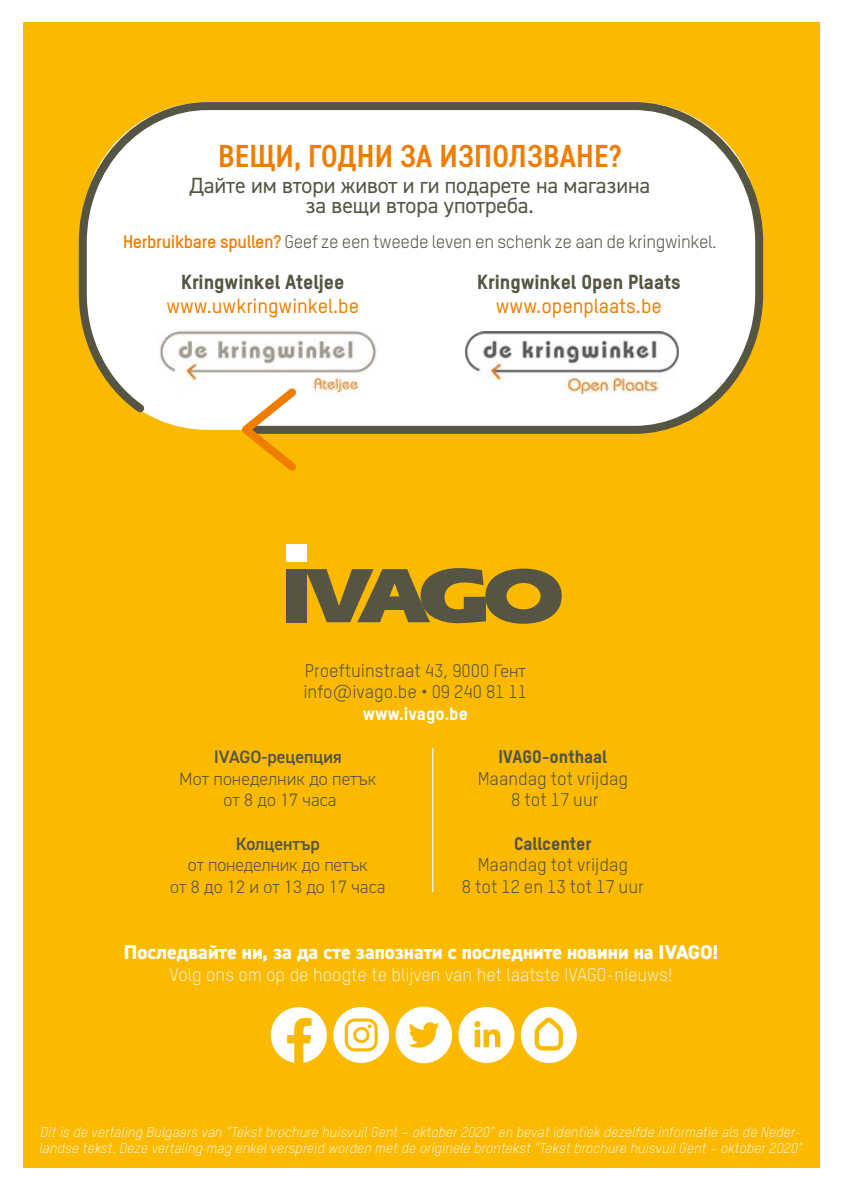
<style>
.page{position:relative;width:842px;height:1191px;background:#fff}
.page>*{position:absolute;margin:0;border:0;box-sizing:border-box;transform-origin:0 0}
.t1{font:600 condensed 32px "DIN2014";letter-spacing:.01em;color:#ef7d00}
.t2{font:22px/20px "DIN2014";letter-spacing:-.005em;color:#565544;text-align:center}
.t3{font:800 20px "DIN2014";color:#fff}
.t4{font:800 20px "TSTAR";color:#565544}
.t5{font:500 20px "TSTAR";color:#ef7d00}
.t6{font:18px/21.6px "TSTAR";color:#565544;text-align:center}
.t7{font:300 18px/21.6px "DIN2014";color:#565544;text-align:center}
.t8{font:18px "TSTAR";letter-spacing:-.02em;color:#565544}
.t9{font:300 18px "TSTAR";color:#fff}
.t10{font:600 18px "DIN2014";color:#565544}
.t11{font:800 18px "TSTAR";color:#565544}
.t12{font:800 18px "TSTAR";color:#fff}
.t13{font:italic 300 14px/16.8px "TSTAR";color:#fff}
.s1{font-weight:700;color:#ef7d00}
.s2{font-family:"DIN2014";font-weight:300}
</style>
<div class="page">
<div style="left:23px;top:23px;width:796px;height:1145px;background:#fbba00"></div>
<div style="left:286px;top:569px;width:21px;height:53px;background:#565544"></div>
<svg style="left:305px;top:568px;width:257px;height:56px"></svg>
<div style="left:286px;top:544px;width:21px;height:18px;background:#fff"></div>
<svg style="left:271px;top:1007px;width:56px;height:56px"></svg>
<div style="left:333px;top:1007px;width:56px;height:56px;background:#fff;border-radius:50%"></div>
<svg style="left:345px;top:1018px;width:33px;height:33px"></svg>
<div style="left:396px;top:1006px;width:56px;height:57px;background:#fff;border-radius:50%"></div>
<svg style="left:408px;top:1022px;width:31px;height:26px"></svg>
<div style="left:458px;top:1007px;width:56px;height:56px;background:#fff;border-radius:50%"></div>
<svg style="left:474px;top:1021px;width:26px;height:26px"></svg>
<div style="left:521px;top:1007px;width:56px;height:56px;background:#fff;border-radius:50%"></div>
<svg style="left:535px;top:1017px;width:28px;height:33px"></svg>
<svg style="left:78px;top:102px;width:686px;height:332px;background:#f3eede"></svg>
<svg style="left:233px;top:381px;width:70px;height:90px"></svg>
<hr style="left:432px;top:748px;width:1px;height:143px;background:#ededed">
<h1 class="t1" style="left:218px;top:135px;width:405px">ВЕЩИ, ГОДНИ ЗА ИЗПОЛЗВАНЕ?</h1>
<h2 class="t2" style="left:189px;top:175px;width:462px">Дайте им втори живот и ги подарете на магазина за вещи втора употреба.</h2>
<p class="t8" style="left:123px;top:231px;width:595px"><span class="s1">Herbruikbare spullen?</span> Geef ze een tweede leven en schenk ze aan de kringwinkel.</p>
<h3 class="t4" style="left:181px;top:270px;width:165px">Kringwinkel Ateljee</h3>
<h3 class="t5" style="left:166px;top:294px;width:194px">www.uwkringwinkel.be</h3>
<h3 class="t4" style="left:477px;top:270px;width:205px">Kringwinkel Open Plaats</h3>
<h3 class="t5" style="left:496px;top:294px;width:168px">www.openplaats.be</h3>
<p class="t6" style="left:303px;top:659px;width:225px;text-align:left">Proeftuinstraat 43, 9000 <span class="s2">Гент </span>info@ivago.be • 09 240 81 11</p>
<p class="t12" style="left:363px;top:702px;width:107px">www.ivago.be</p>
<p class="t10" style="left:214px;top:745px;width:130px">IVAGO-рецепция</p>
<p class="t7" style="left:179px;top:767px;width:199px">Mот понеделник до петък от 8 до 17 часа</p>
<p class="t10" style="left:236px;top:831px;width:86px">Колцентър</p>
<p class="t7" style="left:170px;top:854px;width:217px">от понеделник до петък<br>от 8 до 12 и от 13 до 17 часа</p>
<p class="t11" style="left:499px;top:745px;width:110px">IVAGO-onthaal</p>
<p class="t6" style="left:478px;top:767px;width:152px">Maandag tot vrijdag<br>8 tot 17 uur</p>
<p class="t11" style="left:514px;top:832px;width:79px">Callcenter</p>
<p class="t6" style="left:462px;top:853px;width:183px">Maandag tot vrijdag<br>8 tot 12 en 13 tot 17 uur</p>
<h3 class="t3" style="left:124px;top:939px;width:596px">Последвайте ни, за да сте запознати с последните новини на IVAGO!</h3>
<p class="t9" style="left:170px;top:964px;width:504px">Volg ons om op de hoogte te blijven van het laatste IVAGO-nieuws!</p>
<p class="t13" style="left:39px;top:1123px;width:765px">Dit is de vertaling Bulgaars van “Tekst brochure huisvuil Gent – oktober 2020“ en bevat identiek dezelfde informatie als de Neder&shy;landse tekst. Deze vertaling mag enkel verspreid worden met de originele brontekst “Tekst brochure huisvuil Gent – oktober 2020"</p>
</div>
